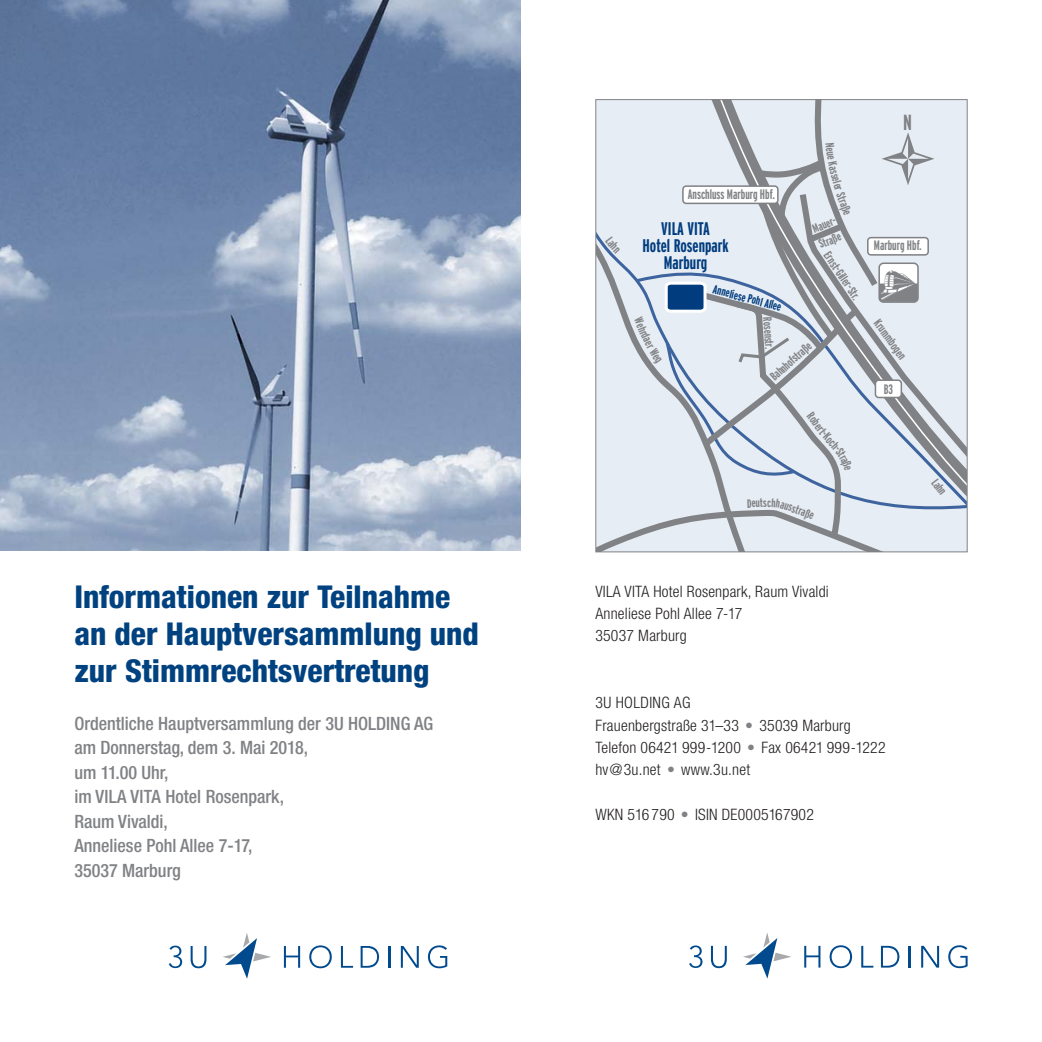
<style>
.page{position:relative;width:1042px;height:1042px;background:#fff}
.page>*{position:absolute;margin:0;border:0;box-sizing:border-box;transform-origin:0 0}
.t1{font:800 condensed 31.5px/36.8px "Helvetica Neue LT";color:#004280}
.t2{font:700 extra-condensed 21.88px "Interstate";color:#808285}
.t3{font:500 condensed 18.38px/24.5px "Helvetica Neue LT";color:#808285}
.t4{font:700 extra-condensed 18.2px/16.8px "Interstate";color:#003c7e;text-align:center}
.t5{font:300 condensed 15.75px/22.4px "Helvetica Neue LT";letter-spacing:.015em;color:#231f20}
.t6{font:700 extra-condensed 13.65px "Interstate";color:#808285;scale:.94 1}
.t7{font:700 extra-condensed 12.25px/16.8px "Interstate";color:#808285}
.t8{font:700 extra-condensed 12.25px "Interstate";color:#003c7e}
.s1{color:#808285}
</style>
<div class="page">
<img style="left:0;top:0;width:521px;height:551px">
<svg style="left:169px;top:945px;width:13px;height:23px"></svg>
<svg style="left:191px;top:946px;width:15px;height:22px"></svg>
<svg style="left:284px;top:946px;width:16px;height:21px"></svg>
<svg style="left:309px;top:945px;width:23px;height:23px"></svg>
<svg style="left:341px;top:946px;width:12px;height:21px"></svg>
<svg style="left:361px;top:946px;width:18px;height:21px"></svg>
<hr style="left:388px;top:946px;width:2px;height:21px;background:#004a8d">
<svg style="left:401px;top:946px;width:18px;height:21px"></svg>
<svg style="left:428px;top:945px;width:19px;height:23px"></svg>
<svg style="left:223px;top:933px;width:48px;height:46px"></svg>
<svg style="left:689px;top:945px;width:13px;height:23px"></svg>
<svg style="left:711px;top:946px;width:16px;height:22px"></svg>
<svg style="left:804px;top:946px;width:16px;height:21px"></svg>
<svg style="left:829px;top:945px;width:23px;height:23px"></svg>
<svg style="left:861px;top:946px;width:12px;height:21px"></svg>
<svg style="left:881px;top:946px;width:18px;height:21px"></svg>
<hr style="left:908px;top:946px;width:2px;height:21px;background:#004a8d">
<svg style="left:921px;top:946px;width:18px;height:21px"></svg>
<svg style="left:948px;top:945px;width:19px;height:23px"></svg>
<svg style="left:743px;top:933px;width:48px;height:45px"></svg>
<svg style="left:956px;top:188px;width:9px;height:292px;background:#dee3ea"></svg>
<svg style="left:596px;top:100px;width:360px;height:451px;background:#d3d9e0"></svg>
<h1 class="t1" style="left:74px;top:581px;width:406px">Informationen zur Teilnahme an der Hauptversammlung und zur Stimmrechtsvertretung</h1>
<p class="t3" style="left:74px;top:712px;width:360px">Ordentliche Hauptversammlung der 3U HOLDING AG am Donnerstag, dem 3. Mai 2018,<br>um 11.00 Uhr,<br>im VILA VITA Hotel Rosenpark,<br>Raum Vivaldi,<br>Anneliese Pohl Allee 7-17,<br>35037 Marburg</p>
<h2 class="t2" style="left:903px;top:114px;width:10px">N</h2>
<p class="t6" style="left:688px;top:189px;width:94px">Anschluss Marburg Hbf.</p>
<p class="t4" style="left:642px;top:222px;width:88px">VILA VITA<br>Hotel Rosenpark<br>Marburg</p>
<p class="t8" style="left:714px;top:284px;width:72px;rotate:15deg">Anneliese Pohl Allee</p>
<p class="t7" style="left:810px;top:222px;width:29px;rotate:-22deg">Mauer-<br>Straße</p>
<p class="t7" style="left:833px;top:248px;width:57px;rotate:56deg">Ernst-Giller-Str.</p>
<p class="t7" style="left:775px;top:317px;width:33px;rotate:86deg">Rosenstr.</p>
<p class="t7" style="left:767px;top:372px;width:53px;rotate:-42deg">Bahnhofstraße</p>
<p class="t6" style="left:874px;top:240px;width:53px">Marburg Hbf.</p>
<p class="t7" style="left:883px;top:316px;width:47px;rotate:54deg">Krummbogen</p>
<p class="t6" style="left:883px;top:383px;width:11px">B3</p>
<p class="t7" style="left:795px;top:501px;width:16px;rotate:20deg">stra</p>
<p class="t5" style="left:595px;top:581px;width:235px">VILA VITA Hotel Rosenpark, Raum Vivaldi<br>Anneliese Pohl Allee 7-17<br>35037 Marburg</p>
<p class="t5" style="left:595px;top:693px;width:292px">3U HOLDING AG<br>Frauenbergstraße 31–33 <span class="s1">•</span> 35039 Marburg<br>Telefon 06421 999-1200 <span class="s1">•</span> Fax 06421 999-1222 hv@3u.net <span class="s1">•</span> www.3u.net</p>
<p class="t5" style="left:595px;top:804px;width:220px">WKN 516 790 <span class="s1">•</span> ISIN DE0005167902</p>
<p class="t7" style="left:940px;top:476px;width:18px;rotate:53deg">Lahn</p>
</div>
